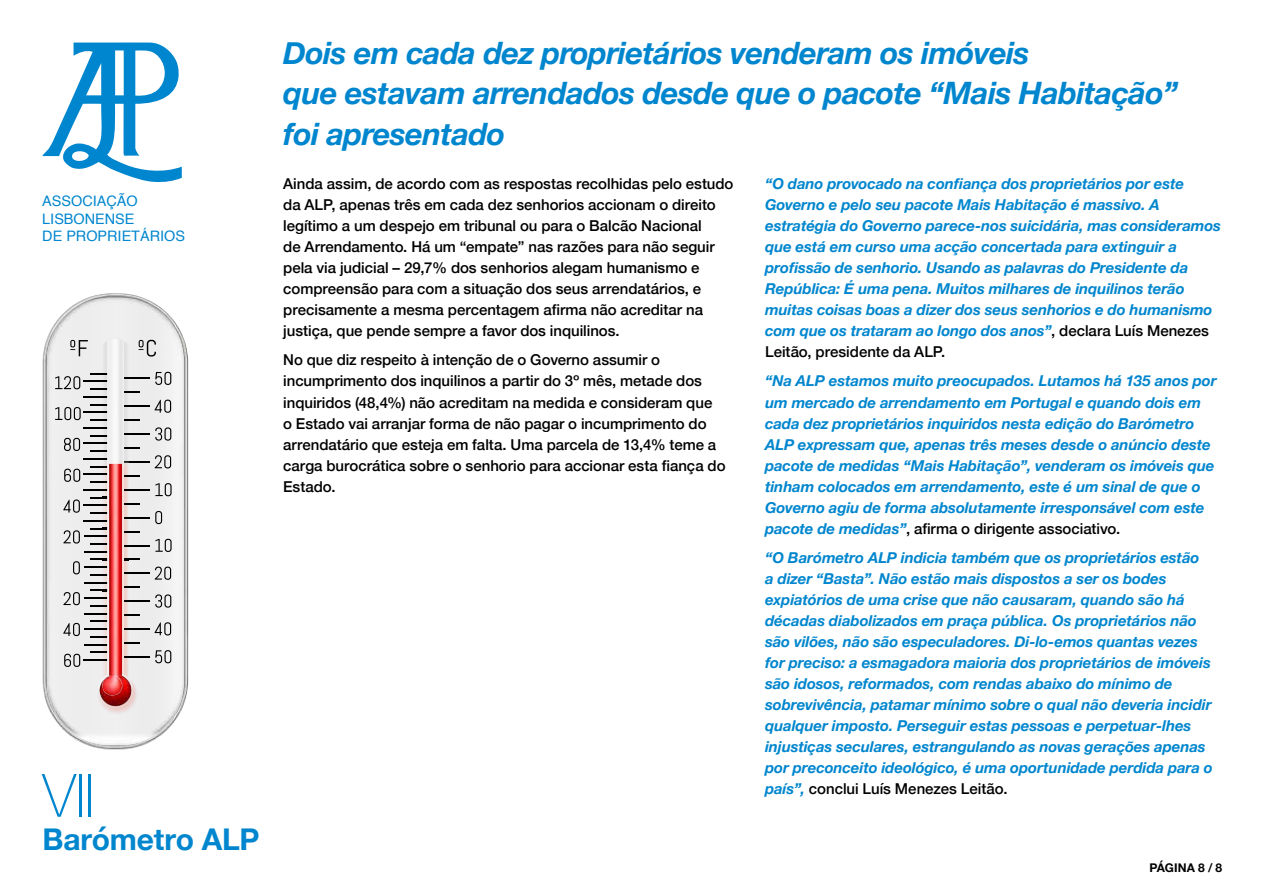
<style>
.page{position:relative;width:1263px;height:893px;background:#fff}
.page>*{position:absolute;margin:0;border:0;box-sizing:border-box;transform-origin:0 0}
.t1{font:100 59.85px "Helvetica Neue";color:#0086ce}
.t2{font:italic 700 30.9px/40.2px "Helvetica Neue";letter-spacing:-.02em;color:#0086ce}
.t3{font:700 30px "Helvetica Neue";letter-spacing:-.005em;color:#0086ce}
.t4{font:italic 700 15px/21px "Helvetica Neue";letter-spacing:-.005em;color:#0086ce}
.t5{font:500 15px/21px "Helvetica Neue";color:#000}
.t6{font:14.4px/17.2px "Helvetica";color:#0086ce}
.t7{font:700 12px "Helvetica Neue";letter-spacing:.01em;color:#000}
.s1{font-weight:500;font-style:normal;color:#000}
</style>
<div class="page">
<img style="left:44px;top:294px;width:144px;height:456px">
<img style="left:184px;top:362px;width:1px;height:319px">
<svg style="left:109px;top:745px;width:16px;height:1px"></svg>
<img style="left:47px;top:298px;width:137px;height:447px">
<hr style="left:124px;top:433px;width:26px;height:2px;background:#000">
<hr style="left:124px;top:656px;width:26px;height:2px;background:#000">
<svg style="left:155px;top:650px;width:16px;height:13px"></svg>
<svg style="left:155px;top:427px;width:16px;height:14px"></svg>
<svg style="left:139px;top:340px;width:17px;height:17px"></svg>
<svg style="left:70px;top:340px;width:18px;height:16px"></svg>
<img style="left:98px;top:713px;width:41px;height:1px">
<img style="left:98px;top:678px;width:41px;height:35px">
<img style="left:99px;top:680px;width:39px;height:33px">
<img style="left:137px;top:681px;width:1px;height:31px">
<img style="left:100px;top:681px;width:37px;height:31px">
<img style="left:102px;top:683px;width:35px;height:28px">
<img style="left:104px;top:684px;width:33px;height:26px">
<img style="left:107px;top:687px;width:29px;height:23px">
<img style="left:134px;top:689px;width:1px;height:20px">
<img style="left:129px;top:346px;width:1px;height:109px">
<img style="left:102px;top:459px;width:1px;height:216px">
<img style="left:103px;top:339px;width:4px;height:336px">
<svg style="left:55px;top:373px;width:52px;height:17px"></svg>
<svg style="left:83px;top:396px;width:24px;height:1px"></svg>
<svg style="left:55px;top:404px;width:52px;height:17px"></svg>
<svg style="left:84px;top:427px;width:23px;height:1px"></svg>
<svg style="left:64px;top:435px;width:43px;height:17px"></svg>
<svg style="left:84px;top:458px;width:23px;height:1px"></svg>
<svg style="left:64px;top:466px;width:43px;height:17px"></svg>
<svg style="left:84px;top:489px;width:23px;height:1px"></svg>
<svg style="left:63px;top:497px;width:44px;height:17px"></svg>
<svg style="left:84px;top:520px;width:23px;height:1px"></svg>
<svg style="left:63px;top:528px;width:44px;height:17px"></svg>
<svg style="left:84px;top:551px;width:23px;height:1px"></svg>
<svg style="left:73px;top:559px;width:34px;height:16px"></svg>
<svg style="left:84px;top:582px;width:23px;height:1px"></svg>
<svg style="left:63px;top:590px;width:44px;height:16px"></svg>
<svg style="left:84px;top:613px;width:23px;height:1px"></svg>
<svg style="left:63px;top:621px;width:44px;height:16px"></svg>
<svg style="left:84px;top:644px;width:23px;height:1px"></svg>
<svg style="left:64px;top:652px;width:43px;height:15px"></svg>
<img style="left:124px;top:341px;width:5px;height:334px">
<svg style="left:124px;top:372px;width:47px;height:13px"></svg>
<svg style="left:124px;top:392px;width:16px;height:1px"></svg>
<svg style="left:124px;top:400px;width:47px;height:13px"></svg>
<svg style="left:124px;top:420px;width:16px;height:1px"></svg>
<svg style="left:124px;top:433px;width:6px;height:2px"></svg>
<svg style="left:124px;top:447px;width:16px;height:2px"></svg>
<svg style="left:124px;top:455px;width:47px;height:13px"></svg>
<svg style="left:124px;top:475px;width:16px;height:1px"></svg>
<svg style="left:124px;top:483px;width:48px;height:13px"></svg>
<svg style="left:124px;top:503px;width:16px;height:1px"></svg>
<svg style="left:124px;top:511px;width:38px;height:13px"></svg>
<svg style="left:124px;top:531px;width:16px;height:1px"></svg>
<svg style="left:124px;top:539px;width:48px;height:13px"></svg>
<svg style="left:124px;top:559px;width:16px;height:1px"></svg>
<svg style="left:124px;top:567px;width:47px;height:13px"></svg>
<svg style="left:124px;top:587px;width:16px;height:1px"></svg>
<svg style="left:124px;top:594px;width:47px;height:14px"></svg>
<svg style="left:124px;top:615px;width:16px;height:1px"></svg>
<svg style="left:124px;top:622px;width:47px;height:13px"></svg>
<svg style="left:124px;top:642px;width:16px;height:2px"></svg>
<img style="left:107px;top:339px;width:17px;height:336px">
<svg style="left:98px;top:675px;width:36px;height:34px"></svg>
<img style="left:109px;top:464px;width:13px;height:212px">
<img style="left:100px;top:676px;width:31px;height:30px">
<img style="left:102px;top:676px;width:20px;height:19px;border-radius:10px">
<svg style="left:42px;top:42px;width:140px;height:141px"></svg>
<p class="t6" style="left:42px;top:193px;width:144px">ASSOCIAÇÃO<br>LISBONENSE<br>DE PROPRIETÁRIOS</p>
<h1 class="t1" style="left:43px;top:750px;width:54px">VII</h1>
<h3 class="t3" style="left:43px;top:815px;width:218px">Barómetro ALP</h3>
<h2 class="t2" style="left:283px;top:34px;width:896px">Dois em cada dez proprietários venderam os imóveis<br>que estavam arrendados desde que o pacote “Mais Habitação” foi apresentado</h2>
<p class="t5" style="left:283px;top:172px;width:452px">Ainda assim, de acordo com as respostas recolhidas pelo estudo da ALP, apenas três em cada dez senhorios accionam o direito legítimo a um despejo em tribunal ou para o Balcão Nacional<br>de Arrendamento. Há um “empate” nas razões para não seguir pela via judicial – 29,7% dos senhorios alegam humanismo e compreensão para com a situação dos seus arrendatários, e precisamente a mesma percentagem afirma não acreditar na justiça, que pende sempre a favor dos inquilinos.</p>
<p class="t5" style="left:283px;top:348px;width:444px">No que diz respeito à intenção de o Governo assumir o incumprimento dos inquilinos a partir do 3º mês, metade dos inquiridos (48,4%) não acreditam na medida e consideram que<br>o Estado vai arranjar forma de não pagar o incumprimento do arrendatário que esteja em falta. Uma parcela de 13,4% teme a carga burocrática sobre o senhorio para accionar esta fiança do Estado.</p>
<p class="t4" style="left:765px;top:174px;width:457px">“O dano provocado na confiança dos proprietários por este Governo e pelo seu pacote Mais Habitação é massivo. A estratégia do Governo parece-nos suicidária, mas consideramos que está em curso uma acção concertada para extinguir a profissão de senhorio. Usando as palavras do Presidente da República: É uma pena. Muitos milhares de inquilinos terão muitas coisas boas a dizer dos seus senhorios e do humanismo com que os trataram ao longo dos anos”<span class="s1">, declara Luís Menezes Leitão, presidente da ALP.</span></p>
<p class="t4" style="left:765px;top:371px;width:453px">“Na ALP estamos muito preocupados. Lutamos há 135 anos por um mercado de arrendamento em Portugal e quando dois em cada dez proprietários inquiridos nesta edição do Barómetro ALP expressam que, apenas três meses desde o anúncio deste pacote de medidas “Mais Habitação”, venderam os imóveis que tinham colocados em arrendamento, este é um sinal de que o Governo agiu de forma absolutamente irresponsável com este pacote de medidas”<span class="s1">, afirma o dirigente associativo.</span></p>
<p class="t4" style="left:765px;top:548px;width:449px">“O Barómetro ALP indicia também que os proprietários estão<br>a dizer “Basta”. Não estão mais dispostos a ser os bodes expiatórios de uma crise que não causaram, quando são há décadas diabolizados em praça pública. Os proprietários não são vilões, não são especuladores. Di-lo-emos quantas vezes for preciso: a esmagadora maioria dos proprietários de imóveis são idosos, reformados, com rendas abaixo do mínimo de sobrevivência, patamar mínimo sobre o qual não deveria incidir qualquer imposto. Perseguir estas pessoas e perpetuar-lhes injustiças seculares, estrangulando as novas gerações apenas por preconceito ideológico, é uma oportunidade perdida para o país”, <span class="s1">conclui Luís Menezes Leitão.</span></p>
<p class="t7" style="left:1149px;top:858px;width:74px">PÁGINA 8 / 8</p>
</div>
